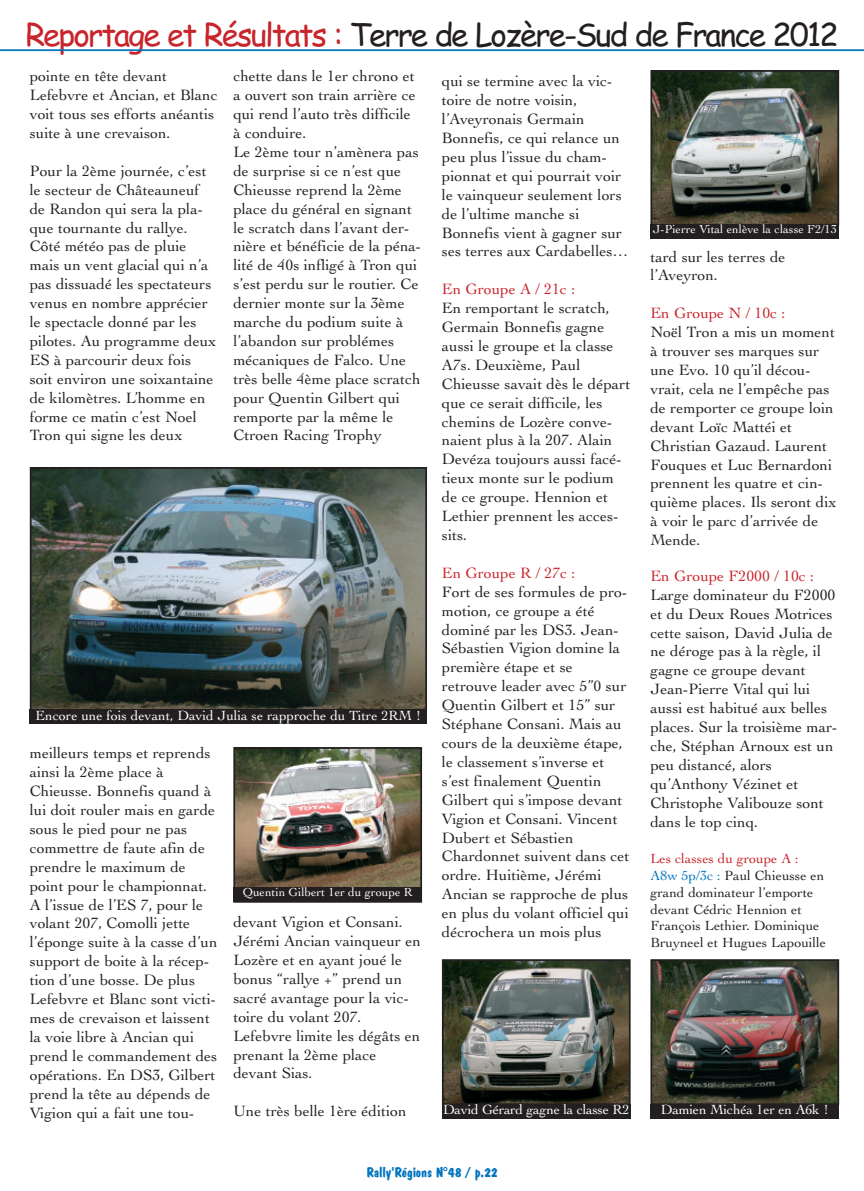
<style>
.page{position:relative;width:864px;height:1191px;background:#fff}
.page>*{position:absolute;margin:0;border:0;box-sizing:border-box;transform-origin:0 0}
.t1{font:31.5px "Comic Sans MS";letter-spacing:-.06em;color:#231f20}
.t2{font:15.75px/18.9px "Cochin";color:#231f20}
.t3{font:15.75px "Cochin";color:#c8242b}
.t4{font:14px/16.8px "Cochin";color:#231f20}
.t5{font:14px "Cochin";color:#fff}
.t6{font:14px "Dom Bold BT";color:#0074be}
.t7{font:12.25px "Cochin";color:#fff}
.s1{color:#c8242b}
.s2{color:#0074be}
</style>
<div class="page">
<hr style="left:0;top:49px;width:863px;height:2px;background:#0074be">
<img style="left:653px;top:73px;width:182px;height:150px">
<div style="left:650px;top:70px;width:188px;height:156px;border:2px solid #231f20"></div>
<img style="left:653px;top:962px;width:182px;height:140px">
<div style="left:650px;top:959px;width:188px;height:146px;border:2px solid #231f20"></div>
<img style="left:236px;top:750px;width:183px;height:137px">
<div style="left:233px;top:747px;width:189px;height:155px;border:2px solid #231f20"></div>
<img style="left:444px;top:962px;width:183px;height:140px">
<div style="left:441px;top:959px;width:189px;height:146px;border:2px solid #231f20"></div>
<div style="left:441px;top:1103px;width:189px;height:15px;background:#231f20"></div>
<div style="left:650px;top:1103px;width:188px;height:15px;background:#231f20"></div>
<div style="left:650px;top:224px;width:188px;height:14px;background:#231f20"></div>
<div style="left:233px;top:887px;width:189px;height:14px;background:#231f20"></div>
<img style="left:33px;top:470px;width:391px;height:238px">
<div style="left:30px;top:467px;width:397px;height:244px;border:2px solid #231f20"></div>
<div style="left:30px;top:709px;width:397px;height:15px;background:#231f20"></div>
<h1 class="t1" style="left:25px;top:16px;width:814px"><span class="s1">Reportage et Résultats :</span> Terre de Lozère-Sud de France 2012</h1>
<p class="t2" style="left:30px;top:67px;width:189px">pointe en tête devant<br>Lefebvre et Ancian, et Blanc voit tous ses efforts anéantis suite à une crevaison.</p>
<p class="t2" style="left:30px;top:161px;width:188px">Pour la 2ème journée, c’est le secteur de Châteauneuf de Randon qui sera la pla&shy;que tournante du rallye.<br>Côté météo pas de pluie mais un vent glacial qui n’a pas dissuadé les spectateurs venus en nombre apprécier le spectacle donné par les pilotes. Au programme deux<br>ES à parcourir deux fois soit environ une soixantaine de kilomètres. L’homme en forme ce matin c’est Noel<br>Tron qui signe les deux</p>
<p class="t2" style="left:233px;top:67px;width:189px">chette dans le 1er chrono et a ouvert son train arrière ce qui rend l’auto très difficile à conduire.<br>Le 2ème tour n’amènera pas de surprise si ce n’est que<br>Chieusse reprend la 2ème place du général en signant le scratch dans l’avant der&shy;nière et bénéficie de la péna&shy;lité de 40s infligé à Tron qui s’est perdu sur le routier. Ce dernier monte sur la 3ème marche du podium suite à l’abandon sur problémes mécaniques de Falco. Une très belle 4ème place scratch pour Quentin Gilbert qui remporte par la même le<br>Ctroen Racing Trophy</p>
<p class="t5" style="left:36px;top:707px;width:387px">Encore une fois devant, David Julia se rapproche du Titre 2RM !</p>
<p class="t2" style="left:30px;top:743px;width:189px">meilleurs temps et reprends ainsi la 2ème place à<br>Chieusse. Bonnefis quand à lui doit rouler mais en garde sous le pied pour ne pas commettre de faute afin de prendre le maximum de point pour le championnat.<br>A l’issue de l’ES 7, pour le volant 207, Comolli jette l’éponge suite à la casse d’un support de boite à la récep&shy;tion d’une bosse. De plus<br>Lefebvre et Blanc sont victi&shy;mes de crevaison et laissent la voie libre à Ancian qui prend le commandement des opérations. En DS3, Gilbert prend la tête au dépends de<br>Vigion qui a fait une tou-</p>
<p class="t7" style="left:243px;top:885px;width:171px">Quentin Gilbert 1er du groupe R</p>
<p class="t2" style="left:233px;top:912px;width:189px">devant Vigion et Consani.<br>Jérémi Ancian vainqueur en<br>Lozère et en ayant joué le bonus “rallye +” prend un sacré avantage pour la vic&shy;toire du volant 207.<br>Lefebvre limite les dégâts en prenant la 2ème place devant Sias.</p>
<p class="t2" style="left:233px;top:1101px;width:175px">Une très belle 1ère édition</p>
<p class="t2" style="left:441px;top:72px;width:188px">qui se termine avec la vic&shy;toire de notre voisin, l’Aveyronais Germain<br>Bonnefis, ce qui relance un peu plus l’issue du cham&shy;pionnat et qui pourrait voir le vainqueur seulement lors de l’ultime manche si<br>Bonnefis vient à gagner sur ses terres aux Cardabelles…</p>
<p class="t3" style="left:441px;top:280px;width:135px">En Groupe A / 21c :</p>
<p class="t2" style="left:441px;top:298px;width:190px">En remportant le scratch,<br>Germain Bonnefis gagne aussi le groupe et la classe<br>A7s. Deuxième, Paul<br>Chieusse savait dès le départ que ce serait difficile, les chemins de Lozère conve&shy;naient plus à la 207. Alain<br>Devéza toujours aussi facé&shy;tieux monte sur le podium de ce groupe. Hennion et<br>Lethier prennent les acces&shy;sits.</p>
<p class="t3" style="left:441px;top:564px;width:135px">En Groupe R / 27c :</p>
<p class="t2" style="left:441px;top:582px;width:189px">Fort de ses formules de pro&shy;motion, ce groupe a été dominé par les DS3. Jean-<br>Sébastien Vigion domine la première étape et se retrouve leader avec 5”0 sur<br>Quentin Gilbert et 15” sur<br>Stéphane Consani. Mais au cours de la deuxième étape, le classement s’inverse et s’est finalement Quentin<br>Gilbert qui s’impose devant<br>Vigion et Consani. Vincent<br>Dubert et Sébastien<br>Chardonnet suivent dans cet ordre. Huitième, Jérémi<br>Ancian se rapproche de plus en plus du volant officiel qui décrochera un mois plus</p>
<p class="t7" style="left:652px;top:222px;width:185px">J-Pierre Vital enlève la classe F2/13</p>
<p class="t2" style="left:650px;top:247px;width:136px">tard sur les terres de l’Aveyron.</p>
<p class="t3" style="left:650px;top:304px;width:136px">En Groupe N / 10c :</p>
<p class="t2" style="left:650px;top:322px;width:188px">Noël Tron a mis un moment à trouver ses marques sur une Evo. 10 qu’il décou&shy;vrait, cela ne l’empêche pas de remporter ce groupe loin devant Loïc Mattéi et<br>Christian Gazaud. Laurent<br>Fouques et Luc Bernardoni prennent les quatre et cin&shy;quième places. Ils seront dix à voir le parc d’arrivée de<br>Mende.</p>
<p class="t3" style="left:650px;top:567px;width:165px">En Groupe F2000 / 10c :</p>
<p class="t2" style="left:650px;top:585px;width:188px">Large dominateur du F2000 et du Deux Roues Motrices cette saison, David Julia de ne déroge pas à la règle, il gagne ce groupe devant<br>Jean-Pierre Vital qui lui aussi est habitué aux belles places. Sur la troisième mar&shy;che, Stéphan Arnoux est un peu distancé, alors qu’Anthony Vézinet et<br>Christophe Valibouze sont dans le top cinq.</p>
<p class="t4" style="left:650px;top:850px;width:177px"><span class="s1">Les classes du groupe A :<br></span><span class="s2">A8w 5p/3c :</span> Paul Chieusse en grand dominateur l’emporte devant Cédric Hennion et<br>François Lethier. Dominique<br>Bruyneel et Hugues Lapouille</p>
<p class="t5" style="left:443px;top:1101px;width:188px">David Gérard gagne la classe R2</p>
<p class="t5" style="left:660px;top:1101px;width:169px">Damien Michéa 1er en A6k !</p>
<p class="t6" style="left:366px;top:1166px;width:133px">Rally’Régions N°48 / p.22</p>
</div>
